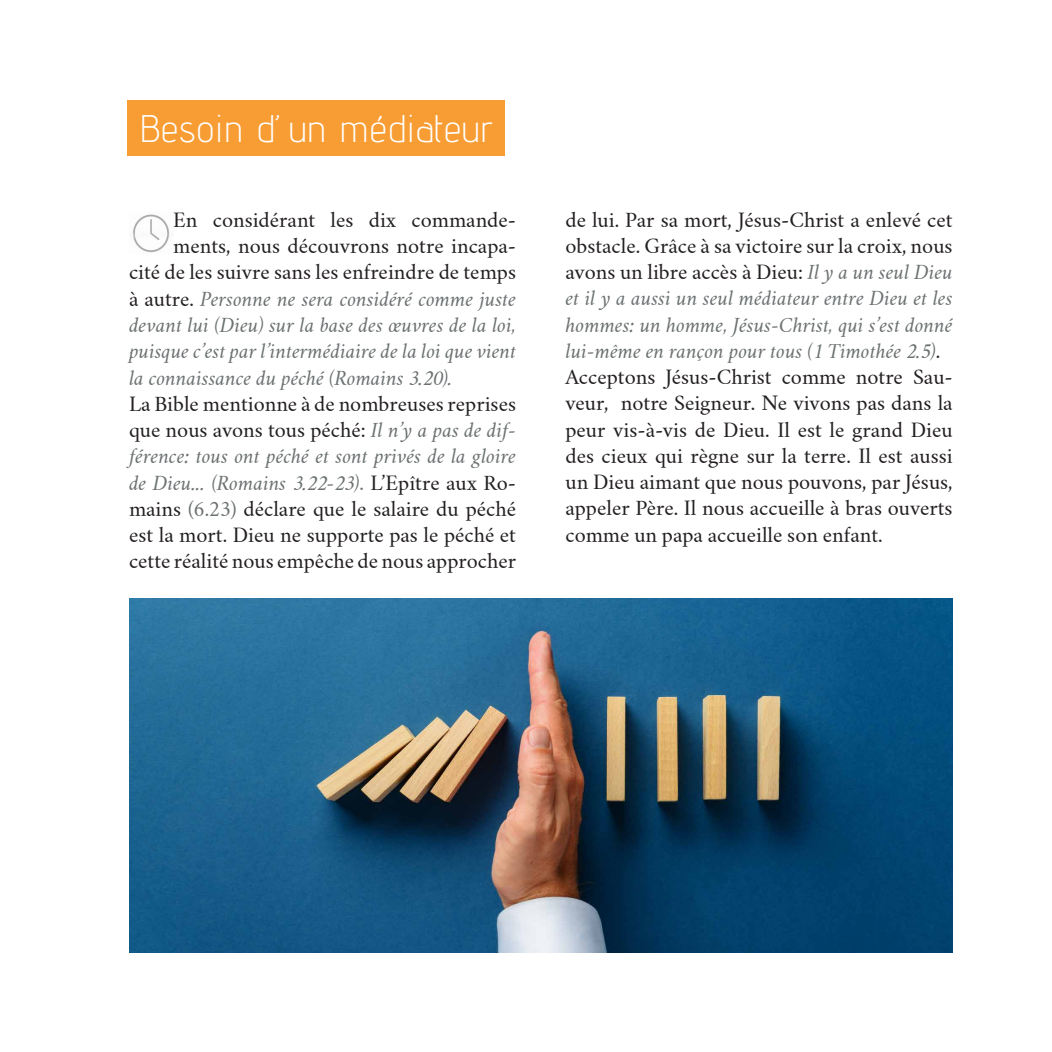
<style>
.page{position:relative;width:1052px;height:1052px;background:#fff}
.page>*{position:absolute;margin:0;border:0;box-sizing:border-box;transform-origin:0 0}
.Titre_sous-chapitre{font:300 38.5px "Advent Pro";letter-spacing:.025em;color:#fff}
.Paragraphe__noir{font:19.25px/26.2px "Crimson Text";color:#231f20;text-align:justify}
.Paragraphe__noir-2{font:italic 19.25px/26.2px "Crimson Text";color:#6c7172;text-align:justify}
.s1{font-style:normal;color:#231f20}
.s2{font-style:italic;color:#6c7172}
.s3{color:#6c7172}
</style>
<div class="page">
<div style="left:127px;top:100px;width:377px;height:55px;background:#f89d33"></div>
<img style="left:133px;top:214px;width:37px;height:39px">
<img style="left:130px;top:598px;width:822px;height:354px">
<p class="Titre_sous-chapitre" style="left:139px;top:105px;width:355px">Besoin d’un médiateur</p>
<p class="Paragraphe__noir" style="left:173px;top:207px;width:344px">En considérant les dix commande-</p>
<p class="Paragraphe__noir" style="left:173px;top:233px;width:344px">ments, nous découvrons notre incapa-</p>
<p class="Paragraphe__noir" style="left:129px;top:259px;width:388px">cité de les suivre sans les enfreindre de temps</p>
<p class="Paragraphe__noir-2" style="left:129px;top:286px;width:388px"><span class="s1">à autre.</span> Personne ne sera considéré comme juste</p>
<p class="Paragraphe__noir-2" style="left:129px;top:313px;width:388px">devant lui (Dieu) sur la base des œuvres de la loi,</p>
<p class="Paragraphe__noir-2" style="left:129px;top:339px;width:388px">puisque c’est par l’intermédiaire de la loi que vient</p>
<p class="Paragraphe__noir-2" style="left:129px;top:365px;width:325px">la connaissance du péché (Romains 3.20).</p>
<p class="Paragraphe__noir" style="left:129px;top:391px;width:388px">La Bible mentionne à de nombreuses reprises que nous avons tous péché: <span class="s2">Il n’y a pas de dif&shy;férence: tous ont péché et sont privés de la gloire de Dieu... (Romains 3.22-23)</span><span class="s3">.</span> L’Epître aux Ro&shy;mains <span class="s3">(6.23)</span> déclare que le salaire du péché est la mort. Dieu ne supporte pas le péché et cette réalité nous empêche de nous approcher</p>
<p class="Paragraphe__noir-2" style="left:565px;top:207px;width:389px"><span class="s1">de lui. Par sa mort, Jésus-Christ a enlevé cet obstacle. Grâce à sa victoire sur la croix, nous avons un libre accès à Dieu:</span> Il y a un seul Dieu et il y a aussi un seul médiateur entre Dieu et les hommes: un homme, Jésus-Christ, qui s’est donné lui-même en rançon pour tous (1 Timothée 2.5)<span class="s1">.</span></p>
<p class="Paragraphe__noir" style="left:565px;top:364px;width:389px">Acceptons Jésus-Christ comme notre Sau&shy;veur, notre Seigneur. Ne vivons pas dans la peur vis-à-vis de Dieu. Il est le grand Dieu des cieux qui règne sur la terre. Il est aussi un Dieu aimant que nous pouvons, par Jésus, appeler Père. Il nous accueille à bras ouverts comme un papa accueille son enfant.</p>
</div>
